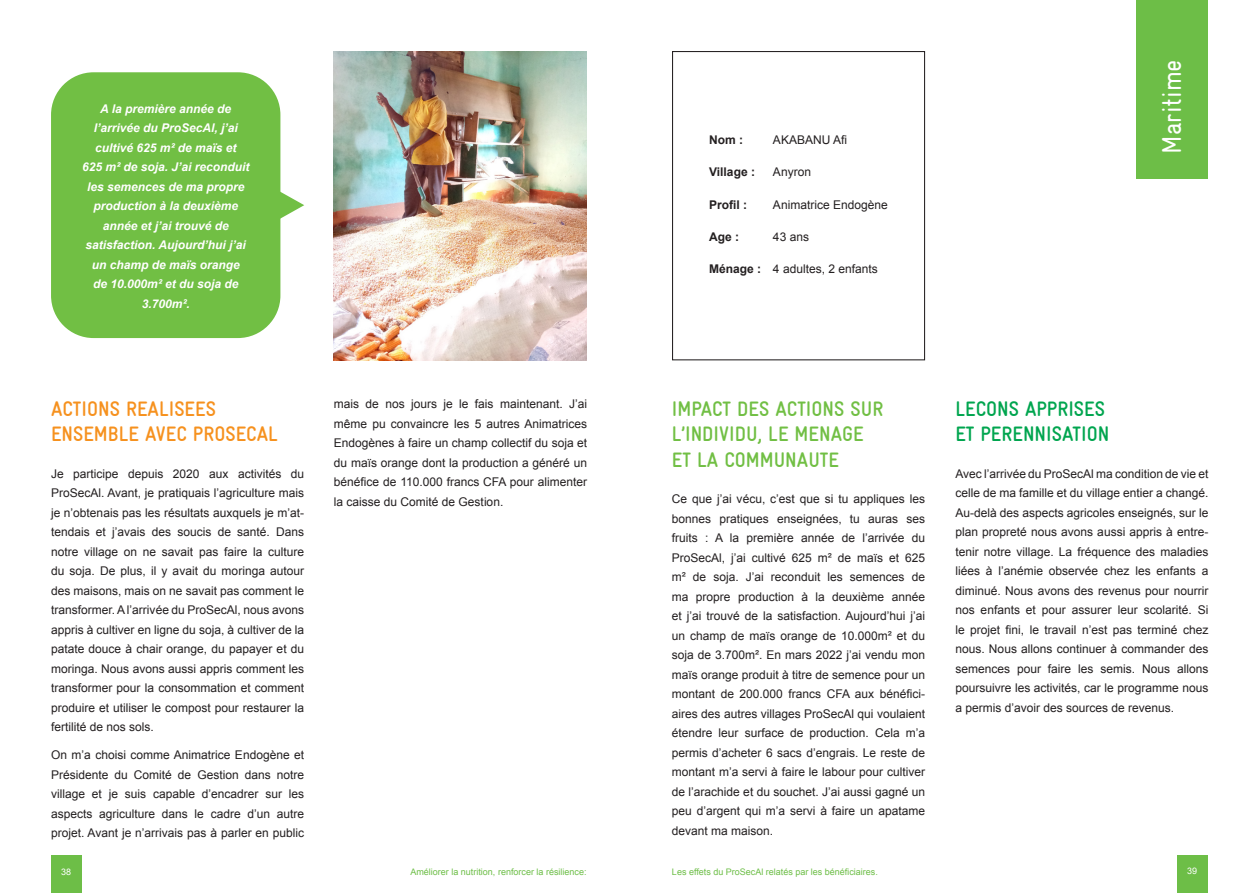
<style>
.page{position:relative;width:1259px;height:893px;background:#fff}
.page>*{position:absolute;margin:0;border:0;box-sizing:border-box;transform-origin:0 0}
.Titel{font:condensed 27px "GIZ Gravur TT";color:#fff}
.Heading_1_ohne_Numme{font:700 condensed 21px/25.2px "GIZ Gravur TT";color:#71bf44}
.Heading_1_ohne_Numme-2{font:700 condensed 21px/25.2px "GIZ Gravur TT";color:#f6911e}
.Heading_1_ohne_Numme-3{font:700 condensed 21px/25.2px "GIZ Gravur TT";color:#00a54f}
.Text{font:12px/19.5px "Arial";color:#231f20;text-align:justify}
.Text_kursiv{font:italic 700 12px/19.5px "Arial";color:#fff;text-align:center}
.Text_Kästchen{font:12px "Arial";color:#231f20}
.Text_Kästchen-2{font:700 12px "Arial";color:#231f20}
.t1{font:9px "Arial";color:#6dbe47}
.t2{font:9px "Arial";color:#fff}
.s1{font-weight:700}
</style>
<div class="page">
<div style="left:51px;top:856px;width:30px;height:37px;background:#6dbe47"></div>
<div style="left:1177px;top:856px;width:30px;height:37px;background:#6dbe47"></div>
<div style="left:1136px;top:0;width:72px;height:179px;background:#6dbe47"></div>
<div style="left:672px;top:51px;width:253px;height:309px;border:1px solid #231f20"></div>
<div style="left:51px;top:72px;width:229px;height:266px;background:#71bf44;border-radius:43px"></div>
<svg style="left:280px;top:185px;width:24px;height:41px"></svg>
<img style="left:334px;top:51px;width:253px;height:309px">
<p class="Text_kursiv" style="left:82px;top:99px;width:169px">A la première année de l’arrivée du ProSecAl, j’ai cultivé 625 m² de maïs et<br>625 m² de soja. J’ai reconduit les semences de ma propre production à la deuxième année et j’ai trouvé de satisfaction. Aujourd’hui j’ai un champ de maïs orange<br>de 10.000m² et du soja de<br>3.700m².</p>
<p class="Text_Kästchen-2" style="left:709px;top:132px;width:35px">Nom :</p>
<p class="Text_Kästchen" style="left:773px;top:132px;width:76px">AKABANU Afi</p>
<p class="Text_Kästchen-2" style="left:709px;top:164px;width:47px">Village :</p>
<p class="Text_Kästchen" style="left:773px;top:164px;width:40px">Anyron</p>
<p class="Text_Kästchen-2" style="left:709px;top:197px;width:40px">Profil :</p>
<p class="Text_Kästchen" style="left:773px;top:197px;width:116px">Animatrice Endogène</p>
<p class="Text_Kästchen-2" style="left:709px;top:229px;width:31px">Age :</p>
<p class="Text_Kästchen" style="left:773px;top:229px;width:38px">43 ans</p>
<p class="Text_Kästchen" style="left:709px;top:261px;width:170px"><span class="s1">Ménage :</span> 4 adultes, 2 enfants</p>
<p class="Titel" style="left:1157px;top:154px;width:96px;rotate:-90deg">Maritime</p>
<p class="Heading_1_ohne_Numme-2" style="left:51px;top:396px;width:228px">ACTIONS REALISEES<br>ENSEMBLE AVEC PROSECAL</p>
<p class="Text" style="left:51px;top:464px;width:255px">Je participe depuis 2020 aux activités du ProSecAl. Avant, je pratiquais l’agriculture mais je n’obtenais pas les résultats auxquels je m’at&shy;tendais et j’avais des soucis de santé. Dans notre village on ne savait pas faire la culture du soja. De plus, il y avait du moringa autour des maisons, mais on ne savait pas comment le transformer. A l’arrivée du ProSecAl, nous avons appris à cultiver en ligne du soja, à cultiver de la patate douce à chair orange, du papayer et du moringa. Nous avons aussi appris comment les transformer pour la consommation et comment produire et utiliser le compost pour restaurer la fertilité de nos sols.</p>
<p class="Text" style="left:51px;top:746px;width:255px">On m’a choisi comme Animatrice Endogène et Présidente du Comité de Gestion dans notre village et je suis capable d’encadrer sur les aspects agriculture dans le cadre d’un autre projet. Avant je n’arrivais pas à parler en public</p>
<p class="Text" style="left:334px;top:395px;width:255px">mais de nos jours je le fais maintenant. J’ai même pu convaincre les 5 autres Animatrices Endogènes à faire un champ collectif du soja et du maïs orange dont la production a généré un bénéfice de 110.000 francs CFA pour alimenter la caisse du Comité de Gestion.</p>
<p class="Heading_1_ohne_Numme" style="left:672px;top:396px;width:213px">IMPACT DES ACTIONS SUR<br>L’INDIVIDU, LE MENAGE<br>ET LA COMMUNAUTE</p>
<p class="Text" style="left:672px;top:489px;width:255px">Ce que j’ai vécu, c’est que si tu appliques les bonnes pratiques enseignées, tu auras ses fruits : A la première année de l’arrivée du ProSecAl, j’ai cultivé 625 m² de maïs et 625 m² de soja. J’ai reconduit les semences de ma propre production à la deuxième année et j’ai trouvé de la satisfaction. Aujourd’hui j’ai un champ de maïs orange de 10.000m² et du soja de 3.700m². En mars 2022 j’ai vendu mon maïs orange produit à titre de semence pour un montant de 200.000 francs CFA aux bénéfici&shy;aires des autres villages ProSecAl qui voulaient étendre leur surface de production. Cela m’a permis d’acheter 6 sacs d’engrais. Le reste de montant m’a servi à faire le labour pour cultiver de l’arachide et du souchet. J’ai aussi gagné un peu d’argent qui m’a servi à faire un apatame devant ma maison.</p>
<p class="Heading_1_ohne_Numme-3" style="left:955px;top:396px;width:155px">LECONS APPRISES<br>ET PERENNISATION</p>
<p class="Text" style="left:955px;top:464px;width:255px">Avec l’arrivée du ProSecAl ma condition de vie et celle de ma famille et du village entier a changé.<br>Au-delà des aspects agricoles enseignés, sur le plan propreté nous avons aussi appris à entre&shy;tenir notre village. La fréquence des maladies liées à l’anémie observée chez les enfants a diminué. Nous avons des revenus pour nourrir nos enfants et pour assurer leur scolarité. Si le projet fini, le travail n’est pas terminé chez nous. Nous allons continuer à commander des semences pour faire les semis. Nous allons poursuivre les activités, car le programme nous a permis d’avoir des sources de revenus.</p>
<p class="t2" style="left:61px;top:865px;width:12px">38</p>
<p class="t1" style="left:410px;top:865px;width:178px">Améliorer la nutrition, renforcer la résilience:</p>
<p class="t1" style="left:672px;top:866px;width:207px">Les effets du ProSecAl relatés par les bénéficiaires.</p>
<p class="t2" style="left:1187px;top:865px;width:12px">39</p>
</div>
